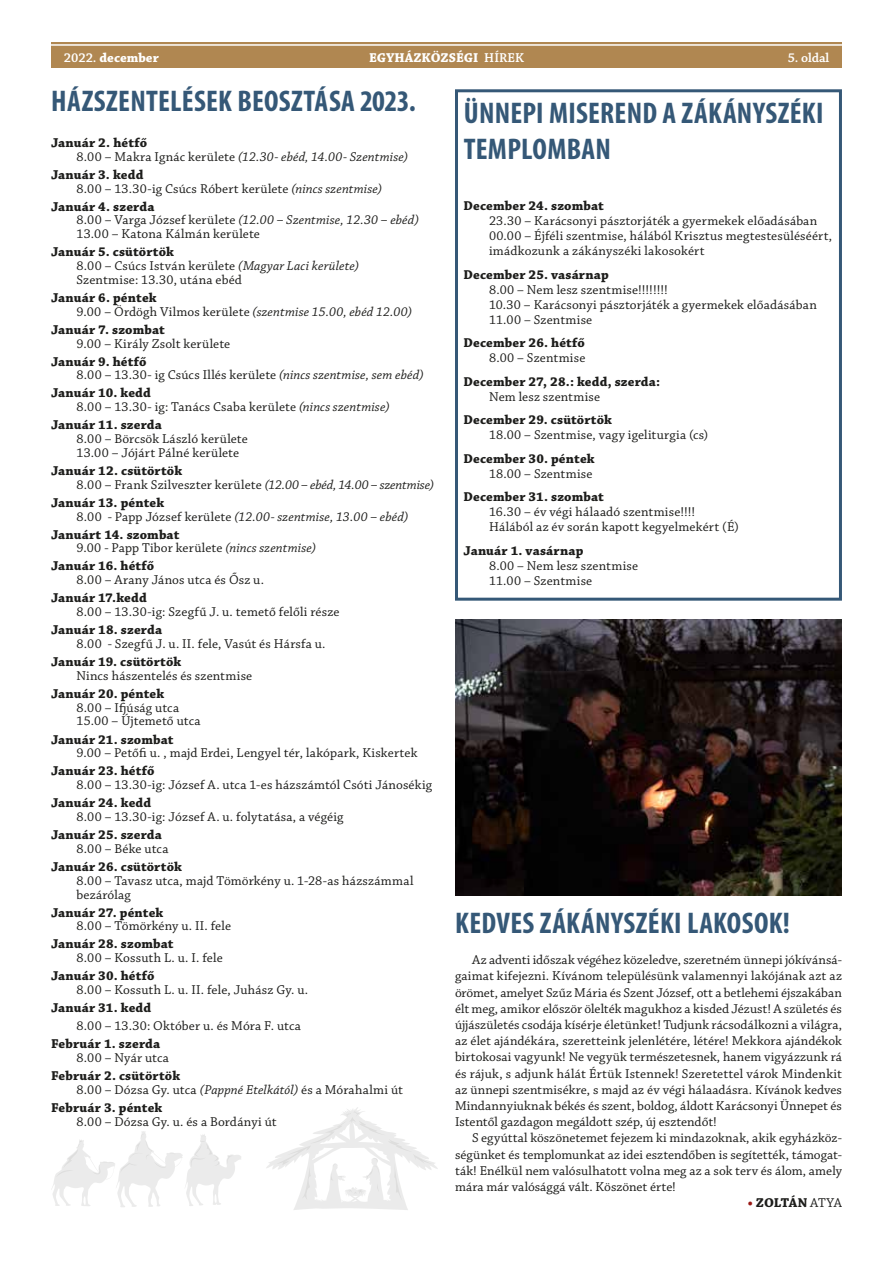
<style>
.page{position:relative;width:893px;height:1263px;background:#fff}
.page>*{position:absolute;margin:0;border:0;box-sizing:border-box;transform-origin:0 0}
.t1{font:700 condensed 30px/36px "Myriad Pro";letter-spacing:.01em;color:#355877}
.t2{font:13.5px/13.8px "Chaparral Pro";letter-spacing:.01em;color:#1d1d1b}
.t3{font:700 13.5px "Chaparral Pro";letter-spacing:.01em;color:#1d1d1b}
.t4{font:italic 13.5px/13.8px "Chaparral Pro";letter-spacing:.01em;color:#1d1d1b}
.t5{font:700 13.5px "Chaparral Pro";color:#fff}
.t6{font:600 13.5px "Chaparral Pro";letter-spacing:-.01em;color:#fff}
.s1{font-weight:600}
.s2{font-weight:700;font-style:normal}
.s3{font-style:normal}
.s4{font-weight:700}
.s5{font-style:italic}
.s6{color:#9a1915}
.s7{font-weight:400}
</style>
<div class="page">
<div style="left:51px;top:43px;width:791px;height:25px;background:#b08751"></div>
<hr style="left:51px;top:44px;width:791px;height:2px;background:#fff">
<div style="left:455px;top:89px;width:387px;height:512px;border:3px solid #355877"></div>
<img style="left:455px;top:620px;width:387px;height:276px">
<svg style="left:52px;top:1131px;width:189px;height:76px"></svg>
<svg style="left:266px;top:1107px;width:172px;height:103px"></svg>
<p class="t5" style="left:64px;top:50px;width:97px"><span class="s1">2022.</span> december</p>
<p class="t5" style="left:369px;top:50px;width:156px">EGYHÁZKÖZSÉGI <span class="s1">HÍREK</span></p>
<p class="t6" style="left:788px;top:50px;width:43px">5. oldal</p>
<h1 class="t1" style="left:464px;top:94px;width:361px">ÜNNEPI MISEREND A ZÁKÁNYSZÉKI<br>TEMPLOMBAN</h1>
<h1 class="t1" style="left:51px;top:82px;width:366px">HÁZSZENTELÉSEK BEOSZTÁSA 2023.</h1>
<p class="t4" style="left:77px;top:136px;width:333px;text-indent:-26px"><span class="s2">Január 2. hétfő<br></span><span class="s3">8.00 – Makra Ignác kerülete</span> (12.30- ebéd, 14.00- Szentmise)</p>
<p class="t2" style="left:77px;top:168px;width:307px;text-indent:-26px"><span class="s4">Január 3. kedd<br></span>8.00 – 13.30-ig Csúcs Róbert kerülete <span class="s5">(nincs szentmise)</span></p>
<p class="t2" style="left:77px;top:200px;width:344px;text-indent:-26px"><span class="s4">Január 4. szerda<br></span>8.00 – Varga József kerülete <span class="s5">(12.00 – Szentmise, 12.30 – ebéd)<br></span>13.00 – Katona Kálmán kerülete</p>
<p class="t2" style="left:77px;top:246px;width:284px;text-indent:-26px"><span class="s4">Január 5. csütörtök<br></span>8.00 – Csúcs István kerülete <span class="s5">(Magyar Laci kerülete)<br></span>Szentmise: 13.30, utána ebéd</p>
<p class="t4" style="left:77px;top:291px;width:337px;text-indent:-26px"><span class="s2">Január 6. péntek<br></span><span class="s3">9.00 – Ördögh Vilmos kerülete</span> (szentmise 15.00, ebéd 12.00)</p>
<p class="t3" style="left:51px;top:321px;width:115px">Január 7. szombat</p>
<p class="t2" style="left:77px;top:337px;width:155px">9.00 – Király Zsolt kerülete</p>
<p class="t2" style="left:77px;top:355px;width:349px;text-indent:-26px"><span class="s4">Január 9. hétfő<br></span>8.00 – 13.30- ig Csúcs Illés kerülete <span class="s5">(nincs szentmise, sem ebéd)</span></p>
<p class="t2" style="left:77px;top:387px;width:315px;text-indent:-26px"><span class="s4">Január 10. kedd<br></span>8.00 – 13.30- ig: Tanács Csaba kerülete <span class="s5">(nincs szentmise)</span></p>
<p class="t3" style="left:51px;top:417px;width:112px">Január 11. szerda</p>
<p class="t2" style="left:77px;top:432px;width:173px">8.00 – Börcsök László kerülete<br>13.00 – Jójárt Pálné kerülete</p>
<p class="t2" style="left:77px;top:464px;width:359px;text-indent:-26px"><span class="s4">Január 12. csütörtök<br></span>8.00 – Frank Szilveszter kerülete <span class="s5">(12.00 – ebéd, 14.00 – szentmise)</span></p>
<p class="t4" style="left:77px;top:496px;width:333px;text-indent:-26px"><span class="s2">Január 13. péntek<br></span><span class="s3">8.00 - Papp József kerülete</span> (12.00- szentmise, 13.00 – ebéd)</p>
<p class="t2" style="left:77px;top:528px;width:241px;text-indent:-26px"><span class="s4">Januárt 14. szombat<br></span>9.00 - Papp Tibor kerülete <span class="s5">(nincs szentmise)</span></p>
<p class="t3" style="left:51px;top:558px;width:105px">Január 16. hétfő</p>
<p class="t2" style="left:77px;top:574px;width:189px">8.00 – Arany János utca és Ősz u.</p>
<p class="t3" style="left:51px;top:590px;width:97px">Január 17.kedd</p>
<p class="t2" style="left:77px;top:605px;width:265px">8.00 – 13.30-ig: Szegfű J. u. temető felőli része</p>
<p class="t3" style="left:51px;top:622px;width:113px">Január 18. szerda</p>
<p class="t2" style="left:77px;top:637px;width:251px">8.00 - Szegfű J. u. II. fele, Vasút és Hársfa u.</p>
<p class="t3" style="left:51px;top:654px;width:132px">Január 19. csütörtök</p>
<p class="t2" style="left:77px;top:669px;width:177px">Nincs hászentelés és szentmise</p>
<p class="t3" style="left:51px;top:686px;width:115px">Január 20. péntek</p>
<p class="t2" style="left:77px;top:701px;width:126px">8.00 – Ifjúság utca<br>15.00 – Újtemető utca</p>
<p class="t3" style="left:51px;top:731px;width:124px">Január 21. szombat</p>
<p class="t2" style="left:77px;top:747px;width:342px">9.00 – Petőfi u. , majd Erdei, Lengyel tér, lakópark, Kiskertek</p>
<p class="t3" style="left:51px;top:763px;width:105px">Január 23. hétfő</p>
<p class="t2" style="left:77px;top:778px;width:357px">8.00 – 13.30-ig: József A. utca 1-es házszámtól Csóti Jánosékig</p>
<p class="t3" style="left:51px;top:795px;width:102px">Január 24. kedd</p>
<p class="t2" style="left:77px;top:810px;width:268px">8.00 – 13.30-ig: József A. u. folytatása, a végéig</p>
<p class="t3" style="left:51px;top:827px;width:112px">Január 25. szerda</p>
<p class="t2" style="left:77px;top:842px;width:94px">8.00 – Béke utca</p>
<p class="t3" style="left:51px;top:859px;width:132px">Január 26. csütörtök</p>
<p class="t2" style="left:77px;top:874px;width:338px">8.00 – Tavasz utca, majd Tömörkény u. 1-28-as házszámmal bezárólag</p>
<p class="t3" style="left:51px;top:904px;width:114px">Január 27. péntek</p>
<p class="t2" style="left:77px;top:920px;width:156px">8.00 – Tömörkény u. II. fele</p>
<p class="t3" style="left:51px;top:936px;width:124px">Január 28. szombat</p>
<p class="t2" style="left:77px;top:951px;width:148px">8.00 – Kossuth L. u. I. fele</p>
<p class="t3" style="left:51px;top:968px;width:105px">Január 30. hétfő</p>
<p class="t2" style="left:77px;top:983px;width:233px">8.00 – Kossuth L. u. II. fele, Juhász Gy. u.</p>
<p class="t3" style="left:51px;top:1000px;width:102px">Január 31. kedd</p>
<p class="t2" style="left:77px;top:1019px;width:226px">8.00 – 13.30: Október u. és Móra F. utca</p>
<p class="t3" style="left:51px;top:1036px;width:111px">Február 1. szerda</p>
<p class="t2" style="left:77px;top:1051px;width:94px">8.00 – Nyár utca</p>
<p class="t2" style="left:77px;top:1069px;width:328px;text-indent:-26px"><span class="s4">Február 2. csütörtök<br></span>8.00 – Dózsa Gy. utca <span class="s5">(Pappné Etelkától)</span> és a Mórahalmi út</p>
<p class="t3" style="left:51px;top:1100px;width:113px">Február 3. péntek</p>
<p class="t2" style="left:77px;top:1115px;width:202px">8.00 – Dózsa Gy. u. és a Bordányi út</p>
<p class="t3" style="left:463px;top:198px;width:142px">December 24. szombat</p>
<p class="t2" style="left:489px;top:214px;width:345px;line-height:15px">23.30 – Karácsonyi pásztorjáték a gyermekek előadásában<br>00.00 – Éjféli szentmise, hálából Krisztus megtestesüléséért, imádkozunk a zákányszéki lakosokért</p>
<p class="t3" style="left:463px;top:266px;width:147px">December 25. vasárnap</p>
<p class="t2" style="left:489px;top:282px;width:329px;line-height:15px">8.00 – Nem lesz szentmise!!!!!!!!<br>10.30 – Karácsonyi pásztorjáték a gyermekek előadásában<br>11.00 – Szentmise</p>
<p class="t3" style="left:463px;top:335px;width:123px">December 26. hétfő</p>
<p class="t2" style="left:489px;top:351px;width:98px">8.00 – Szentmise</p>
<p class="t3" style="left:463px;top:373px;width:198px">December 27, 28.: kedd, szerda:</p>
<p class="t2" style="left:489px;top:390px;width:113px">Nem lesz szentmise</p>
<p class="t3" style="left:463px;top:412px;width:150px">December 29. csütörtök</p>
<p class="t2" style="left:489px;top:428px;width:221px">18.00 – Szentmise, vagy igeliturgia (cs)</p>
<p class="t3" style="left:463px;top:450px;width:133px">December 30. péntek</p>
<p class="t2" style="left:489px;top:467px;width:105px">18.00 – Szentmise</p>
<p class="t3" style="left:463px;top:489px;width:142px">December 31. szombat</p>
<p class="t2" style="left:489px;top:505px;width:252px;line-height:15px">16.30 – év végi hálaadó szentmise!!!!<br>Hálából az év során kapott kegyelmekért (É)</p>
<p class="t3" style="left:463px;top:542px;width:121px">Január 1. vasárnap</p>
<p class="t2" style="left:489px;top:558px;width:151px;line-height:15px">8.00 – Nem lesz szentmise<br>11.00 – Szentmise</p>
<h1 class="t1" style="left:455px;top:905px;width:336px">KEDVES ZÁKÁNYSZÉKI LAKOSOK!</h1>
<p class="t2" style="left:455px;top:952px;width:388px;line-height:16.2px;text-align:justify;text-indent:17px">Az adventi időszak végéhez közeledve, szeretném ünnepi jókívánsá&shy;gaimat kifejezni. Kívánom településünk valamennyi lakójának azt az örömet, amelyet Szűz Mária és Szent József, ott a betlehemi éjszakában élt meg, amikor először ölelték magukhoz a kisded Jézust! A születés és újjászületés csodája kísérje életünket! Tudjunk rácsodálkozni a világra, az élet ajándékára, szeretteink jelenlétére, létére! Mekkora ajándékok birtokosai vagyunk! Ne vegyük természetesnek, hanem vigyázzunk rá és rájuk, s adjunk hálát Értük Istennek! Szeretettel várok Mindenkit az ünnepi szentmisékre, s majd az év végi hálaadásra. Kívánok kedves Mindannyiuknak békés és szent, boldog, áldott Karácsonyi Ünnepet és Istentől gazdagon megáldott szép, új esztendőt!</p>
<p class="t2" style="left:455px;top:1130px;width:388px;line-height:16.2px;text-align:justify;text-indent:17px">S egyúttal köszönetemet fejezem ki mindazoknak, akik egyházköz&shy;ségünket és templomunkat az idei esztendőben is segítették, támogat&shy;ták! Enélkül nem valósulhatott volna meg az a sok terv és álom, amely mára már valósággá vált. Köszönet érte!</p>
<p class="t3" style="left:747px;top:1195px;width:96px"><span class="s6">•</span> ZOLTÁN <span class="s7">ATYA</span></p>
</div>
